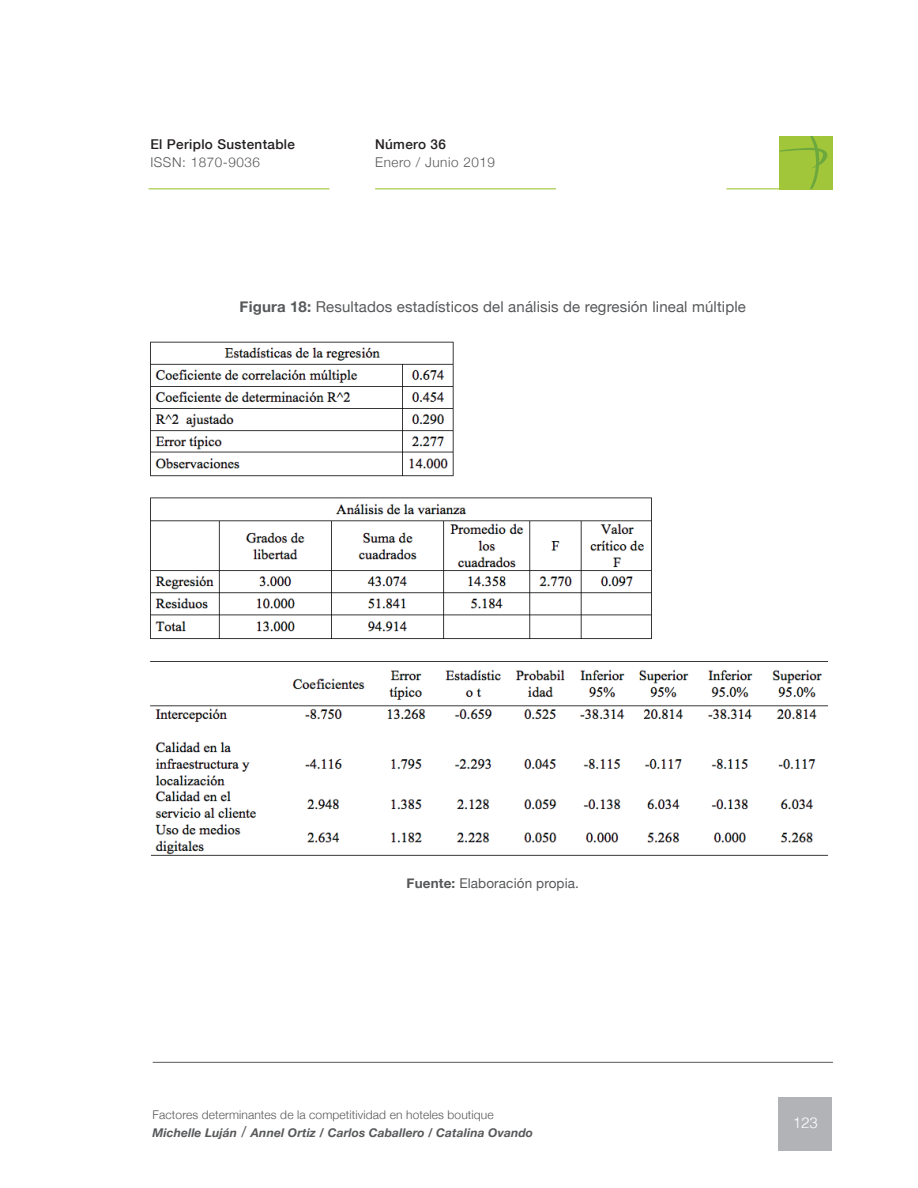
<style>
.page{position:relative;width:918px;height:1188px;background:#fff}
.page>*{position:absolute;margin:0;border:0;box-sizing:border-box;transform-origin:0 0}
.t1{font:15px "Helvetica Neue";letter-spacing:.01em;color:#57585a}
.t2{font:300 15px "Helvetica";color:#fff}
.t3{font:300 13.5px "Helvetica Neue";letter-spacing:.04em;color:#57585a}
.t4{font:500 13.5px "Helvetica Neue";letter-spacing:.025em;color:#231f20}
.t5{font:13.5px "Helvetica Neue";letter-spacing:.01em;color:#57585a}
.t6{font:300 12px/18px "Helvetica Neue";letter-spacing:.01em;color:#57585a}
.s1{font-weight:700}
.s2{font-weight:700;font-style:italic}
.s3{font-weight:400;font-size:15px}
</style>
<div class="page">
<div style="left:779px;top:1098px;width:53px;height:53px;background:#b2b3b7"></div>
<hr style="left:727px;top:188px;width:106px;height:1px;background:#a1c63a">
<hr style="left:153px;top:1062px;width:680px;height:1px;background:#6c6d70">
<hr style="left:148px;top:188px;width:181px;height:1px;background:#a1c63a">
<hr style="left:375px;top:188px;width:181px;height:1px;background:#a1c63a">
<div style="left:780px;top:136px;width:53px;height:53px;background:#a1c63a"></div>
<svg style="left:780px;top:136px;width:48px;height:53px"></svg>
<img style="left:150px;top:341px;width:679px;height:515px">
<p class="t4" style="left:150px;top:133px;width:146px">El Periplo Sustentable</p>
<p class="t3" style="left:150px;top:151px;width:111px">ISSN: 1870-9036</p>
<p class="t4" style="left:375px;top:134px;width:72px">Número 36</p>
<p class="t3" style="left:375px;top:151px;width:121px">Enero / Junio 2019</p>
<p class="t1" style="left:240px;top:294px;width:508px"><span class="s1">Figura 18:</span> Resultados estadísticos del análisis de regresión lineal múltiple</p>
<p class="t5" style="left:407px;top:872px;width:174px"><span class="s1">Fuente:</span> Elaboración propia.</p>
<p class="t6" style="left:153px;top:1105px;width:382px">Factores determinantes de la competitividad en hoteles boutique<br><span class="s2">Michelle Luján</span> <span class="s3">/</span> <span class="s2">Annel Ortiz / Carlos Caballero / Catalina Ovando</span></p>
<p class="t2" style="left:793px;top:1111px;width:27px">123</p>
</div>
